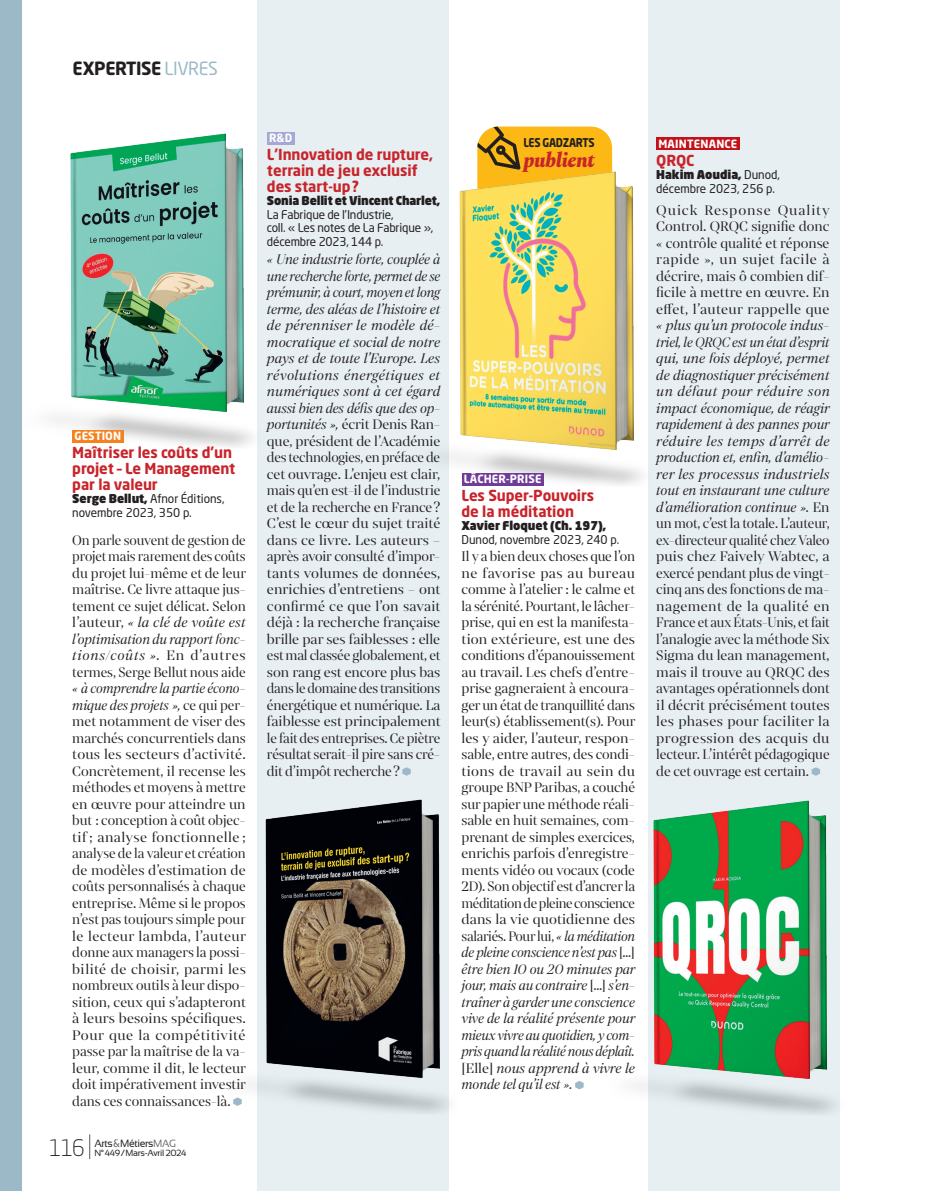
<style>
.page{position:relative;width:936px;height:1191px;background:#fff}
.page>*{position:absolute;margin:0;border:0;box-sizing:border-box;transform-origin:0 0}
.t1{font:300 22.5px "Neo Sans W1 G";color:#231f20}
.t2{font:italic 800 21px "Spectral";letter-spacing:-.025em;color:#c8242b}
.t3{font:700 18px "Neo Sans W1 G";letter-spacing:-.025em;color:#231f20}
.t4{font:15px/16.5px "Mixta Pro";letter-spacing:-.005em;color:#231f20}
.t5{font:15px/16.5px "Mixta Pro";letter-spacing:-.005em;color:#231f20;text-align:justify;scale:.96 1}
.t6{font:700 15px/15.8px "Neo Sans W1 G";letter-spacing:-.005em;color:#c8242b}
.t7{font:12px/13.5px "Neo Sans W1 G";letter-spacing:-.015em;color:#231f20}
.t8{font:900 12px "Neo Sans W1 G";letter-spacing:-.015em;color:#231f20}
.t9{font:700 12px "Neo Sans W1 G";letter-spacing:-.025em;color:#231f20;scale:.88 1}
.t10{font:700 11.25px "Neo Sans W1 G";letter-spacing:.015em;color:#fff}
.t11{font:10.5px "Sansation";letter-spacing:-.03em;color:#231f20}
.t12{font:9px "Sansation";letter-spacing:-.03em;color:#231f20}
.s1{font-weight:400;color:#9cb9c7}
.s2{font-weight:900}
.s3{font-style:italic}
.s4{font-family:"Expletus Sans";font-weight:500;color:#6c6d70}
.s5{color:#6c6d70}
</style>
<div class="page">
<svg style="left:89px;top:1134px;width:1px;height:25px"></svg>
<svg style="left:477px;top:126px;width:135px;height:23px;background:#ecb329"></svg>
<div style="left:0;top:0;width:21px;height:1191px;background:#9cb9c7"></div>
<div style="left:257px;top:0;width:191px;height:1191px;background:#e7eff3"></div>
<div style="left:649px;top:0;width:191px;height:1191px;background:#e7eff3"></div>
<img style="left:21px;top:112px;width:255px;height:336px">
<img style="left:236px;top:778px;width:213px;height:336px">
<img style="left:439px;top:149px;width:210px;height:337px">
<img style="left:633px;top:779px;width:203px;height:336px">
<div style="left:72px;top:430px;width:51px;height:12px;background:#f58220"></div>
<svg style="left:233px;top:1097px;width:9px;height:8px"></svg>
<div style="left:267px;top:132px;width:27px;height:12px;background:#a4a8d3"></div>
<svg style="left:402px;top:767px;width:9px;height:8px"></svg>
<div style="left:461px;top:473px;width:82px;height:12px;background:#703c98"></div>
<svg style="left:575px;top:1081px;width:8px;height:8px"></svg>
<div style="left:656px;top:137px;width:83px;height:13px;background:#c4121a"></div>
<svg style="left:811px;top:767px;width:9px;height:8px"></svg>
<p class="t3" style="left:72px;top:57px;width:147px">EXPERTISE <span class="s1">LIVRES</span></p>
<p class="t10" style="left:74px;top:429px;width:48px">GESTION</p>
<p class="t6" style="left:72px;top:444px;width:164px">Maîtriser les coûts d’un projet – Le Management par la valeur</p>
<p class="t7" style="left:72px;top:492px;width:154px"><span class="s2">Serge Bellut,</span> Afnor Éditions, novembre 2023, 350 p.</p>
<p class="t5" style="left:72px;top:532px;width:182px">On parle souvent de gestion de projet mais rarement des coûts du projet lui-même et de leur maîtrise. Ce livre attaque jus&shy;tement ce sujet délicat. Selon l’auteur, <span class="s3">« la clé de voûte est l’optimisation du rapport fonc&shy;tions/coûts ».</span> En d’autres termes, Serge Bellut nous aide</p>
<p class="t4" style="left:72px;top:680px;width:175px"><span class="s3">« à comprendre la partie écono&shy;mique des projets »,</span> ce qui per&shy;met notamment de viser des marchés concurrentiels dans tous les secteurs d’activité.<br>Concrètement, il recense les méthodes et moyens à mettre en œuvre pour atteindre un but : conception à coût objec&shy;tif ; analyse fonctionnelle ; analyse de la valeur et création de modèles d’estimation de coûts personnalisés à chaque entreprise. Même si le propos n’est pas toujours simple pour le lecteur lambda, l’auteur donne aux managers la possi&shy;bilité de choisir, parmi les nombreux outils à leur dispo&shy;sition, ceux qui s’adapteront à leurs besoins spécifiques.<br>Pour que la compétitivité passe par la maîtrise de la va&shy;leur, comme il dit, le lecteur doit impérativement investir dans ces connaissances-là.</p>
<h1 class="t1" style="left:49px;top:1133px;width:37px">116</h1>
<p class="t11" style="left:94px;top:1137px;width:83px">Arts<span class="s4">&amp;</span>Métiers<span class="s5">MAG</span></p>
<p class="t12" style="left:94px;top:1147px;width:93px">N°449/Mars-Avril 2024</p>
<p class="t10" style="left:269px;top:131px;width:25px">R&amp;D</p>
<p class="t6" style="left:267px;top:146px;width:168px">L’Innovation de rupture, terrain de jeu exclusif des start-up?</p>
<p class="t8" style="left:267px;top:193px;width:175px">Sonia Bellit et Vincent Charlet,</p>
<p class="t7" style="left:267px;top:207px;width:168px">La Fabrique de l’Industrie,<br>coll. « Les notes de La Fabrique », décembre 2023, 144 p.</p>
<p class="t4" style="left:267px;top:251px;width:175px"><span class="s3">« Une industrie forte, couplée à une recherche forte, permet de se prémunir, à court, moyen et long terme, des aléas de l’histoire et de pérenniser le modèle dé&shy;mocratique et social de notre pays et de toute l’Europe. Les révolutions énergétiques et numériques sont à cet égard aussi bien des défis que des op&shy;portunités »,</span> écrit Denis Ran&shy;que, président de l’Académie des technologies, en préface de cet ouvrage. L’enjeu est clair, mais qu’en est-il de l’industrie et de la recherche en France?<br>C’est le cœur du sujet traité dans ce livre. Les auteurs – après avoir consulté d’impor&shy;tants volumes de données, enrichies d’entretiens – ont confirmé ce que l’on savait déjà : la recherche française brille par ses faiblesses : elle est mal classée globalement, et son rang est encore plus bas dans le domaine des transitions énergétique et numérique. La faiblesse est principalement le fait des entreprises. Ce piètre résultat serait-il pire sans cré&shy;dit d’impôt recherche?</p>
<p class="t9" style="left:523px;top:135px;width:82px">LES GADZARTS</p>
<h2 class="t2" style="left:523px;top:145px;width:73px">publient</h2>
<p class="t10" style="left:463px;top:472px;width:79px">LÂCHER-PRISE</p>
<p class="t6" style="left:461px;top:487px;width:134px">Les Super-Pouvoirs de la méditation</p>
<p class="t8" style="left:461px;top:518px;width:146px">Xavier Floquet (Ch. 197),</p>
<p class="t7" style="left:461px;top:532px;width:159px">Dunod, novembre 2023, 240 p.</p>
<p class="t4" style="left:461px;top:548px;width:175px;text-align:justify">Il y a bien deux choses que l’on ne favorise pas au bureau comme à l’atelier : le calme et la sérénité. Pourtant, le lâcher&shy;prise, qui en est la manifesta&shy;tion extérieure, est une des conditions d’épanouissement au travail. Les chefs d’entre&shy;prise gagneraient à encoura&shy;ger un état de tranquillité dans leur(s) établissement(s). Pour les y aider, l’auteur, respon&shy;sable, entre autres, des condi&shy;tions de travail au sein du groupe BNP Paribas, a couché sur papier une méthode réali&shy;sable en huit semaines, com&shy;prenant de simples exercices, enrichis parfois d’enregistre&shy;ments vidéo ou vocaux (code 2D). Son objectif est d’ancrer la méditation de pleine conscience dans la vie quotidienne des salariés. Pour lui, <span class="s3">« la méditation de pleine conscience n’est pas</span> […] <span class="s3">être bien 10 ou 20 minutes par jour, mais au contraire</span> […] <span class="s3">s’en&shy;traîner à garder une conscience vive de la réalité présente pour mieux vivre au quotidien, y com&shy;pris quand la réalité nous déplaît. </span>[Elle] <span class="s3">nous apprend à vivre le monde tel qu’il est ».</span></p>
<p class="t10" style="left:658px;top:136px;width:80px">MAINTENANCE</p>
<p class="t6" style="left:656px;top:152px;width:40px">QRQC</p>
<p class="t7" style="left:656px;top:168px;width:125px"><span class="s2">Hakim Aoudia,</span> Dunod, décembre 2023, 256 p.</p>
<p class="t4" style="left:656px;top:202px;width:175px">Quick Response Quality<br>Control. QRQC signifie donc « contrôle qualité et réponse rapide », un sujet facile à décrire, mais ô combien dif&shy;ficile à mettre en œuvre. En effet, l’auteur rappelle que</p>
<p class="t4" style="left:656px;top:317px;width:175px"><span class="s3">« plus qu’un protocole indus&shy;triel, le QRQC est un état d’esprit qui, une fois déployé, permet de diagnostiquer précisément un défaut pour réduire son impact économique, de réagir rapidement à des pannes pour réduire les temps d’arrêt de production et, enfin, d’amélio&shy;rer les processus industriels tout en instaurant une culture d’amélioration continue ».</span> En un mot, c’est la totale. L’auteur, ex-directeur qualité chez Valeo puis chez Faively Wabtec, a exercé pendant plus de vingt&shy;cinq ans des fonctions de ma&shy;nagement de la qualité en<br>France et aux États-Unis, et fait l’analogie avec la méthode Six<br>Sigma du lean management, mais il trouve au QRQC des avantages opérationnels dont il décrit précisément toutes les phases pour faciliter la progression des acquis du lecteur. L’intérêt pédagogique de cet ouvrage est certain.</p>
</div>
